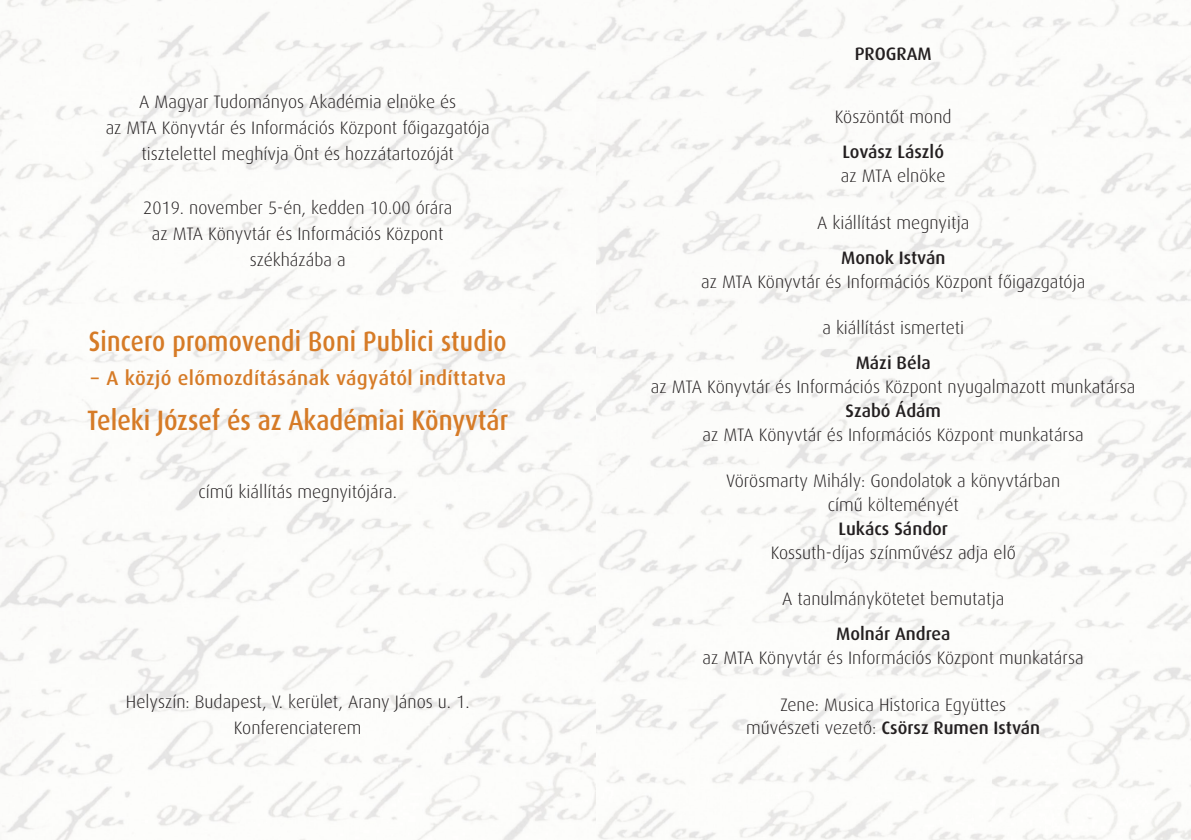
<style>
.page{position:relative;width:1191px;height:840px;background:#fff}
.page>*{position:absolute;margin:0;border:0;box-sizing:border-box;transform-origin:0 0}
.t1{font:500 28px "Dax";color:#d67b27;scale:.87 1}
.t2{font:500 28px "Dax";color:#d67b27;scale:.9 1}
.t3{font:500 20px "Dax";letter-spacing:.02em;color:#d67b27}
.t4{font:300 18px/26px "Dax";color:#231f20;text-align:center}
.t5{font:500 18px "Dax";color:#231f20}
.s1{font-weight:500}
</style>
<div class="page">
<img style="left:0;top:0;width:1191px;height:839px">
<p class="t4" style="left:106px;top:88px;width:385px">A Magyar Tudományos Akadémia elnöke és<br>az MTA Könyvtár és Információs Központ főigazgatója tisztelettel meghívja Önt és hozzátartozóját</p>
<p class="t4" style="left:143px;top:195px;width:311px">2019. november 5-én, kedden 10.00 órára az MTA Könyvtár és Információs Központ székházába a</p>
<h1 class="t1" style="left:89px;top:324px;width:482px">Sincero promovendi Boni Publici studio</h1>
<p class="t3" style="left:89px;top:366px;width:418px">− A közjó előmozdításának vágyától indíttatva</p>
<h1 class="t2" style="left:87px;top:403px;width:469px">Teleki József és az Akadémiai Könyvtár</h1>
<p class="t4" style="left:198px;top:478px;width:200px">című kiállítás megnyitójára.</p>
<p class="t4" style="left:126px;top:688px;width:345px">Helyszín: Budapest, V. kerület, Arany János u. 1.<br>Konferenciaterem</p>
<p class="t5" style="left:854px;top:43px;width:79px">PROGRAM</p>
<p class="t4" style="left:835px;top:104px;width:118px">Köszöntőt mond</p>
<p class="t5" style="left:842px;top:141px;width:103px">Lovász László</p>
<p class="t4" style="left:841px;top:162px;width:106px">az MTA elnöke</p>
<p class="t4" style="left:817px;top:209px;width:154px">A kiállítást megnyitja</p>
<p class="t5" style="left:841px;top:247px;width:106px">Monok István</p>
<p class="t4" style="left:701px;top:268px;width:385px">az MTA Könyvtár és Információs Központ főigazgatója</p>
<p class="t4" style="left:822px;top:314px;width:143px">a kiállítást ismerteti</p>
<p class="t5" style="left:855px;top:352px;width:77px">Mázi Béla</p>
<p class="t4" style="left:651px;top:373px;width:486px">az MTA Könyvtár és Információs Központ nyugalmazott munkatársa</p>
<p class="t5" style="left:845px;top:399px;width:97px">Szabó Ádám</p>
<p class="t4" style="left:702px;top:421px;width:383px">az MTA Könyvtár és Információs Központ munkatársa</p>
<p class="t4" style="left:726px;top:468px;width:335px;line-height:23.8px">Vörösmarty Mihály: Gondolatok a könyvtárban című költeményét</p>
<p class="t5" style="left:838px;top:517px;width:111px">Lukács Sándor</p>
<p class="t4" style="left:770px;top:538px;width:247px">Kossuth-díjas színművész adja elő</p>
<p class="t4" style="left:782px;top:585px;width:224px">A tanulmánykötetet bemutatja</p>
<p class="t5" style="left:836px;top:623px;width:116px">Molnár Andrea</p>
<p class="t4" style="left:702px;top:644px;width:383px">az MTA Könyvtár és Információs Központ munkatársa</p>
<p class="t4" style="left:746px;top:691px;width:295px;line-height:23.8px">Zene: Musica Historica Együttes művészeti vezető: <span class="s1">Csörsz Rumen István</span></p>
</div>
